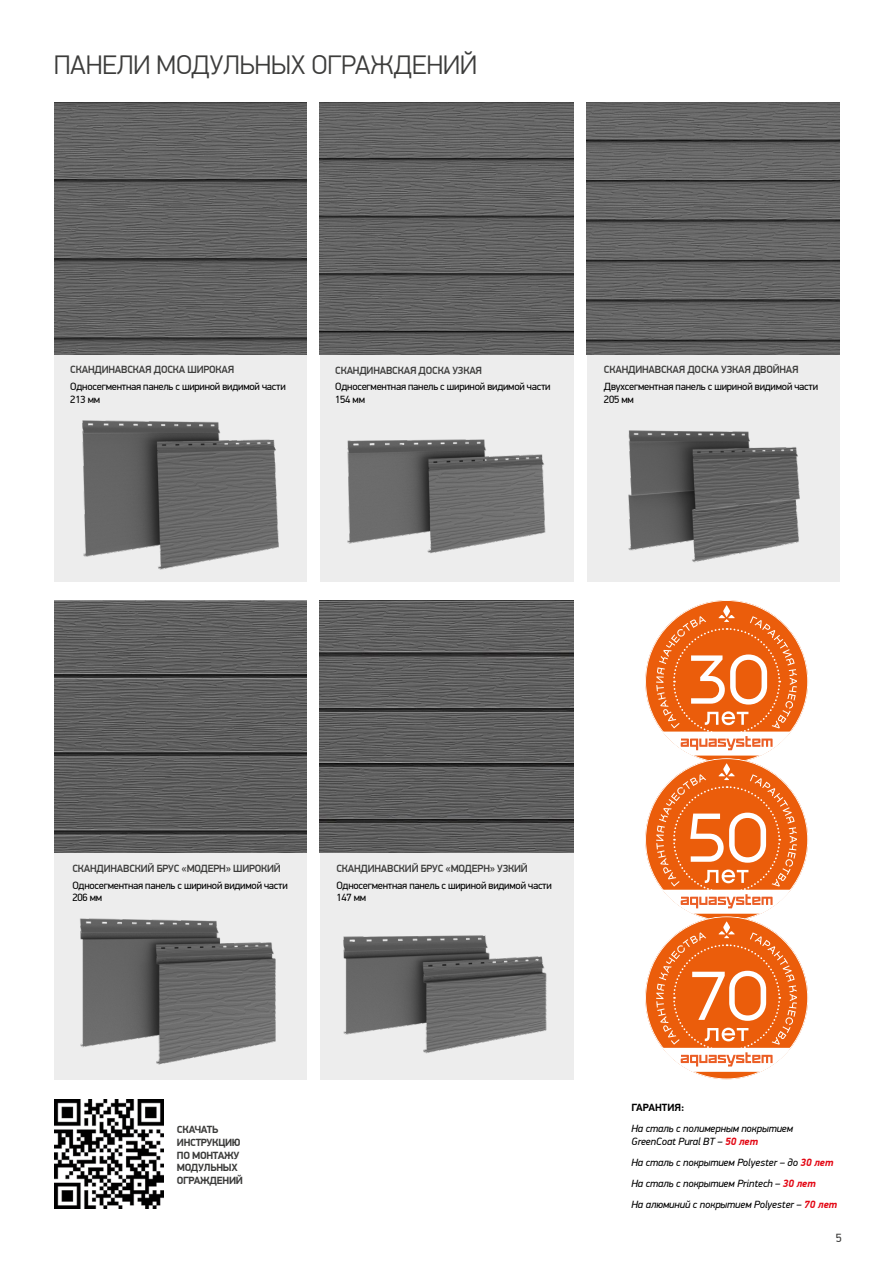
<style>
.page{position:relative;width:893px;height:1263px;background:#fff}
.page>*{position:absolute;margin:0;border:0;box-sizing:border-box;transform-origin:0 0}
.t1{font:72px/158.1px "Nekst";color:#fff;text-align:justify}
.t2{font:300 27px "PF Din Display Pro";color:#3c3c3b}
.t3{font:12px "PF Din Display Pro";color:#3c3c3b}
.t4{font:10.5px/12.6px "PF Din Display Pro";letter-spacing:-.02em;color:#000}
.t5{font:italic 10.5px/21.1px "PF Din Display Pro";color:#000}
.t6{font:500 10.5px "PF Din Display Pro";letter-spacing:-.02em;color:#3c3c3b}
.t7{font:700 10.5px/12.6px "PF Din Display Pro";letter-spacing:-.03em;color:#3c3c3b}
.t8{font:700 10.5px "PF Din Display Pro";color:#000}
.s1{font-weight:700;color:#e30613}
</style>
<div class="page">
<div style="left:587px;top:328px;width:252px;height:253px;background:#ededed"></div>
<img style="left:587px;top:102px;width:252px;height:253px">
<img style="left:628px;top:430px;width:172px;height:133px">
<div style="left:54px;top:355px;width:253px;height:226px;background:#ededed"></div>
<img style="left:82px;top:420px;width:197px;height:150px">
<img style="left:54px;top:102px;width:253px;height:253px">
<div style="left:320px;top:328px;width:253px;height:253px;background:#ededed"></div>
<img style="left:320px;top:102px;width:253px;height:253px">
<img style="left:347px;top:439px;width:199px;height:115px">
<div style="left:54px;top:813px;width:253px;height:266px;background:#ededed"></div>
<div style="left:320px;top:853px;width:253px;height:226px;background:#ededed"></div>
<img style="left:80px;top:918px;width:196px;height:147px">
<img style="left:54px;top:600px;width:253px;height:253px">
<img style="left:320px;top:600px;width:253px;height:253px">
<img style="left:343px;top:935px;width:204px;height:119px">
<svg style="left:645px;top:600px;width:163px;height:163px;background:#ed7530"></svg>
<svg style="left:656px;top:605px;width:141px;height:150px"></svg>
<svg style="left:645px;top:758px;width:163px;height:163px;background:#ed712a"></svg>
<svg style="left:656px;top:763px;width:141px;height:151px"></svg>
<svg style="left:645px;top:916px;width:163px;height:163px;background:#ed722b"></svg>
<svg style="left:656px;top:921px;width:141px;height:151px"></svg>
<img style="left:54px;top:1100px;width:109px;height:109px">
<h2 class="t2" style="left:54px;top:50px;width:425px">ПАНЕЛИ МОДУЛЬНЫХ ОГРАЖДЕНИЙ</h2>
<p class="t6" style="left:70px;top:364px;width:165px">СКАНДИНАВСКАЯ ДОСКА ШИРОКАЯ</p>
<p class="t4" style="left:70px;top:381px;width:217px">Односегментная панель с шириной видимой части<br>213 мм</p>
<p class="t6" style="left:335px;top:364px;width:148px">СКАНДИНАВСКАЯ ДОСКА УЗКАЯ</p>
<p class="t4" style="left:335px;top:381px;width:217px">Односегментная панель с шириной видимой части<br>154 мм</p>
<p class="t6" style="left:604px;top:364px;width:196px">СКАНДИНАВСКАЯ ДОСКА УЗКАЯ ДВОЙНАЯ</p>
<p class="t4" style="left:604px;top:381px;width:216px">Двухсегментная панель с шириной видимой части<br>205 мм</p>
<p class="t6" style="left:72px;top:862px;width:210px">СКАНДИНАВСКИЙ БРУС «МОДЕРН» ШИРОКИЙ</p>
<p class="t4" style="left:72px;top:879px;width:217px">Односегментная панель с шириной видимой части<br>206 мм</p>
<p class="t6" style="left:336px;top:862px;width:193px">СКАНДИНАВСКИЙ БРУС «МОДЕРН» УЗКИЙ</p>
<p class="t4" style="left:336px;top:879px;width:217px">Односегментная панель с шириной видимой части<br>147 мм</p>
<p class="t7" style="left:177px;top:1124px;width:68px">СКАЧАТЬ<br>ИНСТРУКЦИЮ<br>ПО МОНТАЖУ<br>МОДУЛЬНЫХ<br>ОГРАЖДЕНИЙ</p>
<h1 class="t1" style="left:686px;top:599px;width:88px">30<br>50<br>70</h1>
<p class="t8" style="left:632px;top:1101px;width:54px">ГАРАНТИЯ:</p>
<p class="t5" style="left:632px;top:1123px;width:163px;line-height:12.6px">На сталь с полимерным покрытием<br>GreenCoat Pural BT – <span class="s1">50 лет</span></p>
<p class="t5" style="left:632px;top:1152px;width:207px">На сталь с покрытием Polyester – до <span class="s1">30 лет<br></span>На сталь с покрытием Printech – <span class="s1">30 лет<br></span>На алюминий с покрытием Polyester – <span class="s1">70 лет</span></p>
<p class="t3" style="left:836px;top:1231px;width:7px">5</p>
</div>
